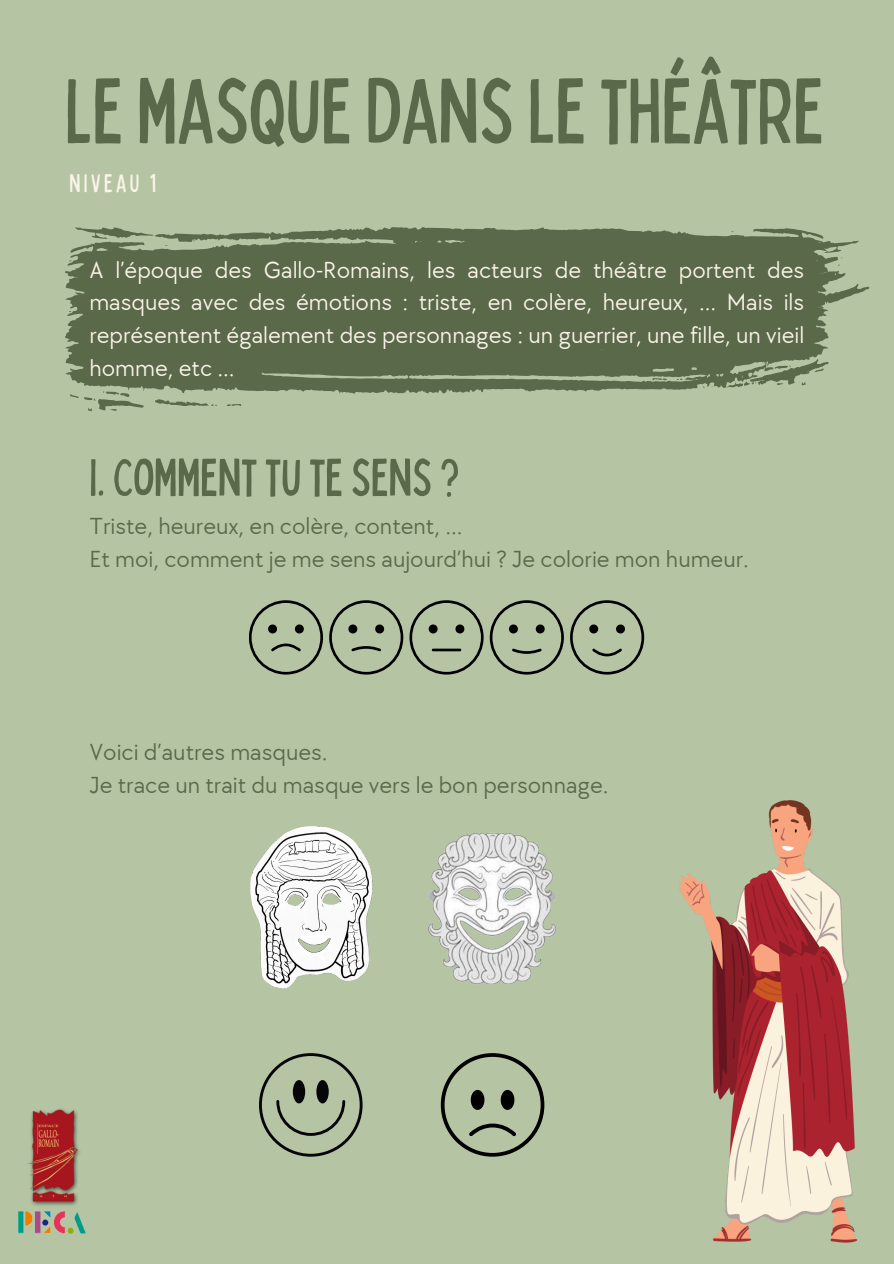
<style>
.page{position:relative;width:894px;height:1264px;background:#fff}
.page>*{position:absolute;margin:0;border:0;box-sizing:border-box;transform-origin:0 0}
.t1{font:condensed 91.5px "Bobby Jones";color:#596949}
.t2{font:condensed 52.5px "Bobby Jones";color:#596949}
.t3{font:condensed 25.5px "Bobby Jones";letter-spacing:.125em;color:#fbf4ea}
.t4{font:24px/32.7px "TT Chocolates";color:#fbf4ea;text-align:justify}
.t5{font:24px "TT Chocolates";color:#596949}
</style>
<div class="page">
<div style="left:0;top:0;width:893px;height:1263px;background:#b5c5a4"></div>
<svg style="left:70px;top:385px;width:733px;height:26px"></svg>
<svg style="left:75px;top:227px;width:749px;height:14px;fill:#596949"></svg>
<svg style="left:65px;top:339px;width:763px;height:46px;background:#617151"></svg>
<svg style="left:65px;top:241px;width:804px;height:98px;background:#5f6f4f"></svg>
<svg style="left:249px;top:600px;width:74px;height:74px"></svg>
<svg style="left:329px;top:600px;width:74px;height:74px"></svg>
<svg style="left:409px;top:600px;width:74px;height:74px"></svg>
<hr style="left:431px;top:648px;width:30px;height:3px;background:#000">
<svg style="left:489px;top:600px;width:71px;height:74px"></svg>
<svg style="left:574px;top:600px;width:66px;height:20px"></svg>
<img style="left:529px;top:620px;width:328px;height:623px">
<svg style="left:440px;top:1053px;width:104px;height:103px"></svg>
<svg style="left:259px;top:1053px;width:103px;height:103px"></svg>
<img style="left:19px;top:1211px;width:66px;height:22px">
<img style="left:27px;top:1109px;width:53px;height:97px">
<img style="left:250px;top:826px;width:123px;height:163px">
<img style="left:428px;top:820px;width:132px;height:171px">
<p class="t1" style="left:65px;top:52px;width:760px">LE MASQUEDANSLETHÉÂTRE</p>
<h1 class="t3" style="left:70px;top:167px;width:88px">NIVEAU 1</h1>
<p class="t4" style="left:89px;top:254px;width:716px">A l’époque des Gallo-Romains, les acteurs de théâtre portent des masques avec des émotions : triste, en colère, heureux, ... Mais ils représentent également des personnages : un guerrier, une fille, un vieil homme, etc ...</p>
<p class="t2" style="left:89px;top:443px;width:371px">I.COMMENTTUTESENS?</p>
<p class="t5" style="left:89px;top:512px;width:375px">Triste, heureux, en colère, content, ...</p>
<p class="t5" style="left:89px;top:545px;width:661px">Et moi, comment je me sens aujourd’hui ? Je colorie mon humeur.</p>
<h3 class="t5" style="left:89px;top:738px;width:240px">Voici d’autres masques.</h3>
<p class="t5" style="left:89px;top:771px;width:520px">Je trace un trait du masque vers le bon personnage.</p>
</div>
